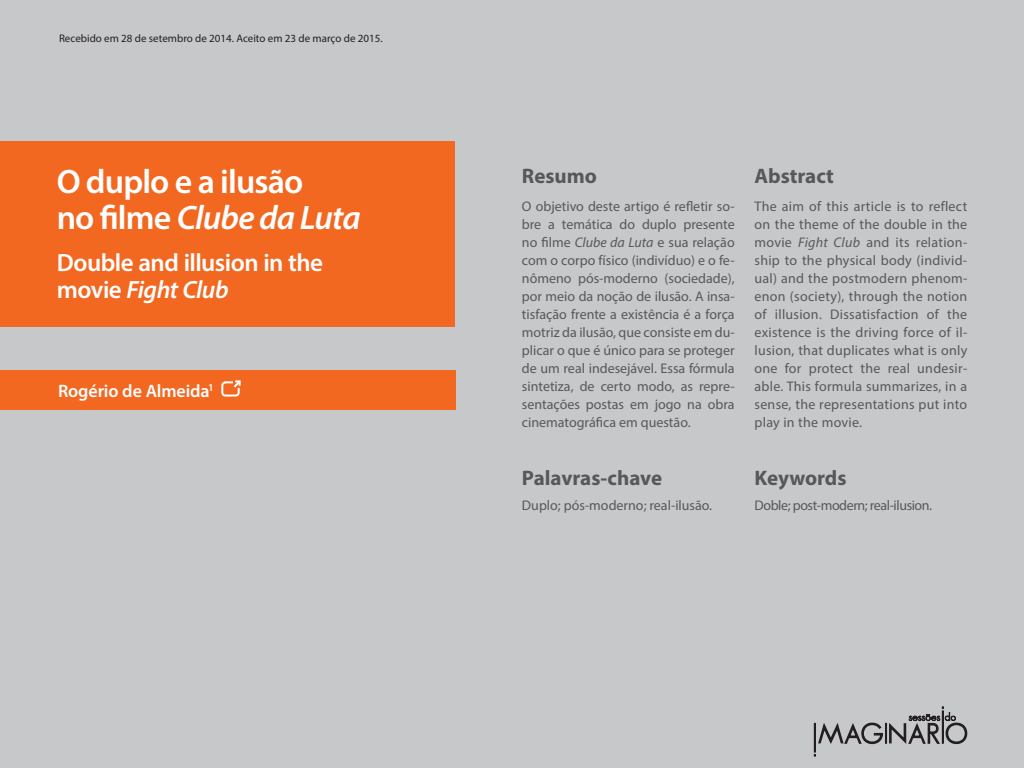
<style>
.page{position:relative;width:1024px;height:768px;background:#c7c8ca}
.page>*{position:absolute;margin:0;border:0;box-sizing:border-box;transform-origin:0 0}
.t1{font:600 34px/36px "Myriad Pro";letter-spacing:-.025em;color:#fff}
.t2{font:600 25px/27px "Myriad Pro";letter-spacing:-.02em;color:#fff}
.t3{font:700 21px "Myriad Pro";color:#57585a}
.t4{font:600 18px "Myriad Pro";letter-spacing:-.005em;color:#fff}
.t5{font:14px/18px "Myriad Pro";color:#57585a;text-align:justify}
.t6{font:14px "Myriad Pro";letter-spacing:-.03em;color:#57585a}
.t7{font:11px "Myriad Pro";color:#231f20}
.s1{font-style:italic}
</style>
<div class="page">
<svg style="left:814px;top:706px;width:154px;height:51px"></svg>
<div style="left:0;top:141px;width:454px;height:186px;background:#f36821"></div>
<div style="left:0;top:370px;width:456px;height:40px;background:#f36821"></div>
<svg style="left:221px;top:380px;width:20px;height:17px"></svg>
<p class="t7" style="left:59px;top:31px;width:325px">Recebido em 28 de setembro de 2014. Aceito em 23 de março de 2015.</p>
<h1 class="t1" style="left:57px;top:163px;width:306px">O duplo e a ilusão<br>no filme <span class="s1">Clube da Luta</span></h1>
<h2 class="t2" style="left:57px;top:248px;width:268px">Double and illusion in the movie <span class="s1">Fight Club</span></h2>
<p class="t4" style="left:58px;top:379px;width:157px">Rogério de Almeida<sup>1</sup></p>
<h3 class="t3" style="left:522px;top:162px;width:77px">Resumo</h3>
<h3 class="t3" style="left:755px;top:162px;width:81px">Abstract</h3>
<p class="t5" style="left:522px;top:197px;width:214px">O objetivo deste artigo é refletir so&shy;bre a temática do duplo presente no filme <span class="s1">Clube da Luta</span> e sua relação com o corpo físico (indivíduo) e o fe&shy;nômeno pós-moderno (sociedade), por meio da noção de ilusão. A insa&shy;tisfação frente a existência é a força motriz da ilusão, que consiste em du&shy;plicar o que é único para se proteger de um real indesejável. Essa fórmula sintetiza, de certo modo, as repre&shy;sentações postas em jogo na obra cinematográfica em questão.</p>
<p class="t5" style="left:755px;top:197px;width:214px">The aim of this article is to reflect on the theme of the double in the movie <span class="s1">Fight Club</span> and its relation&shy;ship to the physical body (individ&shy;ual) and the postmodern phenom&shy;enon (society), through the notion of illusion. Dissatisfaction of the existence is the driving force of il&shy;lusion, that duplicates what is only one for protect the real undesir&shy;able. This formula summarizes, in a sense, the representations put into play in the movie.</p>
<h3 class="t3" style="left:522px;top:464px;width:142px">Palavras-chave</h3>
<h3 class="t3" style="left:755px;top:464px;width:94px">Keywords</h3>
<p class="t5" style="left:522px;top:496px;width:192px">Duplo; pós-moderno; real-ilusão.</p>
<p class="t6" style="left:755px;top:497px;width:179px">Doble; post-modern; real-ilusion.</p>
</div>
